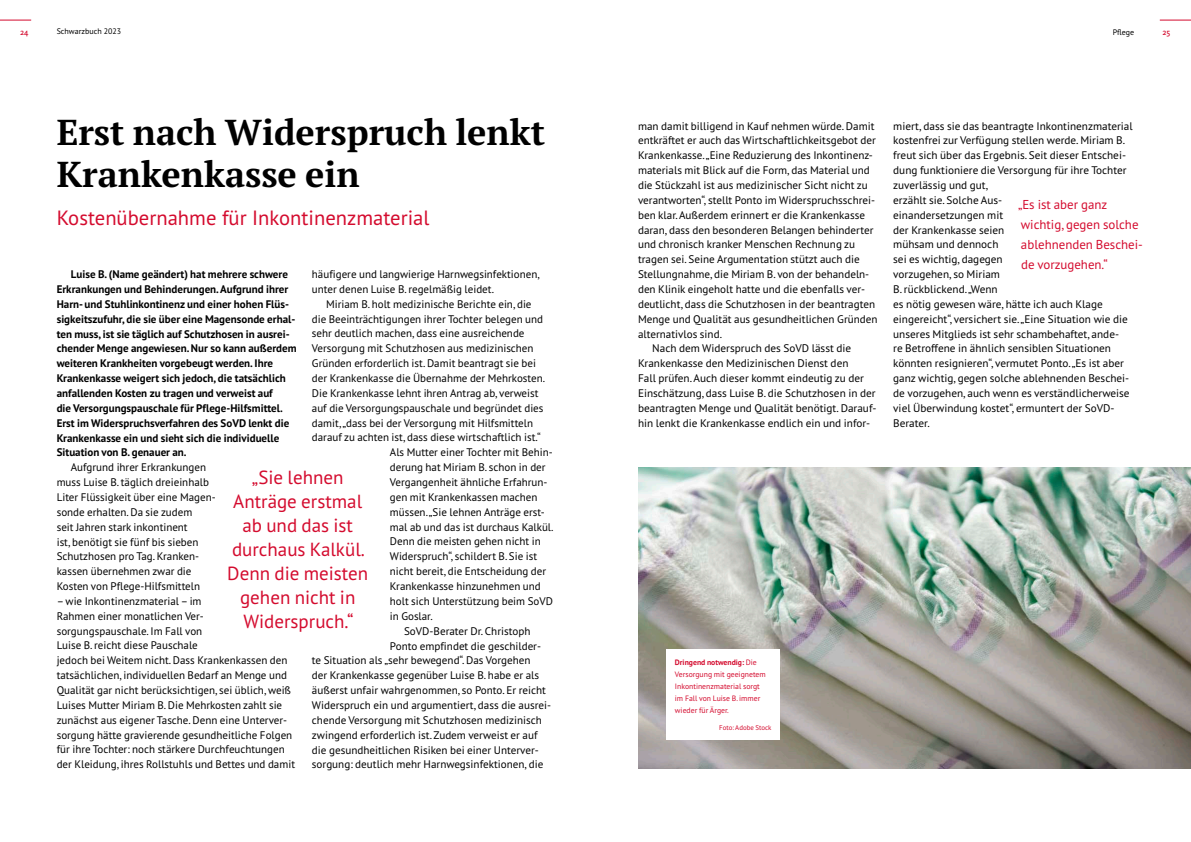
<style>
.page{position:relative;width:1191px;height:842px;background:#fff}
.page>*{position:absolute;margin:0;border:0;box-sizing:border-box;transform-origin:0 0}
.t1{font:700 36px/42px "PT Serif Pro";color:#000}
.t2{font:20.6px "PT Sans Pro";color:#d40b2e}
.t3{font:19px/24px "PT Sans Pro";color:#d40b2e;text-align:center}
.t4{font:12.9px/20px "PT Sans Pro";color:#d40b2e}
.t5{font:11px/14.9px "PT Sans Pro";color:#000}
.t6{font:700 11px/14.9px "PT Sans Pro";color:#000}
.t7{font:8px "PT Sans Pro";color:#000}
.t8{font:600 8px "PT Sans Pro";color:#d40b2e}
.t9{font:7.7px/12px "PT Sans Pro";color:#d40b2e}
.t10{font:6.9px "PT Sans Pro";color:#d40b2e}
.s1{font-weight:700}
</style>
<div class="page">
<img style="left:638px;top:468px;width:553px;height:300px">
<div style="left:666px;top:649px;width:114px;height:91px;background:#fff"></div>
<hr style="left:1159px;top:20px;width:32px;height:1px;background:#d40b2e">
<hr style="left:0;top:20px;width:31px;height:1px;background:#d40b2e">
<p class="t8" style="left:20px;top:26px;width:10px">24</p>
<p class="t7" style="left:57px;top:26px;width:66px">Schwarzbuch 2023</p>
<p class="t7" style="left:1112px;top:27px;width:23px">Pflege</p>
<p class="t8" style="left:1162px;top:26px;width:9px">25</p>
<h1 class="t1" style="left:57px;top:110px;width:490px">Erst nach Widerspruch lenkt<br>Krankenkasse ein</h1>
<h2 class="t2" style="left:57px;top:204px;width:374px">Kostenübernahme für Inkontinenzmaterial</h2>
<p class="t6" style="left:57px;top:267px;width:241px;text-indent:14px">Luise B. (Name geändert) hat mehrere schwere Erkrankungen und Behinderungen. Aufgrund ihrer Harn- und Stuhlinkontinenz und einer hohen Flüs&shy;sigkeitszufuhr, die sie über eine Magensonde erhal&shy;ten muss, ist sie täglich auf Schutzhosen in ausrei&shy;chender Menge angewiesen. Nur so kann außerdem weiteren Krankheiten vorgebeugt werden. Ihre Krankenkasse weigert sich jedoch, die tatsächlich anfallenden Kosten zu tragen und verweist auf<br>die Versorgungspauschale für Pflege-Hilfsmittel.<br>Erst im Widerspruchsverfahren des SoVD lenkt die Krankenkasse ein und sieht sich die individuelle Situation von B. genauer an.</p>
<p class="t5" style="left:57px;top:460px;width:160px;text-indent:14px">Aufgrund ihrer Erkrankungen muss Luise B. täglich dreieinhalb<br>Liter Flüssigkeit über eine Magen&shy;sonde erhalten. Da sie zudem<br>seit Jahren stark inkontinent<br>ist, benötigt sie fünf bis sieben<br>Schutzhosen pro Tag. Kranken&shy;kassen übernehmen zwar die<br>Kosten von Pflege-Hilfsmitteln</p>
<p class="t5" style="left:57px;top:593px;width:240px">– wie Inkontinenzmaterial – im<br>Rahmen einer monatlichen Ver&shy;sorgungspauschale. Im Fall von<br>Luise B. reicht diese Pauschale<br>jedoch bei Weitem nicht. Dass Krankenkassen den tatsächlichen, individuellen Bedarf an Menge und Qualität gar nicht berücksichtigen, sei üblich, weiß Luises Mutter Miriam B. Die Mehrkosten zahlt sie zunächst aus eigener Tasche. Denn eine Unterver&shy;sorgung hätte gravierende gesundheitliche Folgen für ihre Tochter: noch stärkere Durchfeuchtungen der Kleidung, ihres Rollstuhls und Bettes und damit</p>
<p class="t5" style="left:312px;top:266px;width:229px">häufigere und langwierige Harnwegsinfektionen, unter denen Luise B. regelmäßig leidet.</p>
<p class="t5" style="left:326px;top:296px;width:207px">Miriam B. holt medizinische Berichte ein, die</p>
<p class="t5" style="left:312px;top:311px;width:233px">die Beeinträchtigungen ihrer Tochter belegen und</p>
<p class="t5" style="left:312px;top:326px;width:214px">sehr deutlich machen, dass eine ausreichende</p>
<p class="t5" style="left:312px;top:341px;width:223px">Versorgung mit Schutzhosen aus medizinischen</p>
<p class="t5" style="left:312px;top:356px;width:226px">Gründen erforderlich ist. Damit beantragt sie bei</p>
<p class="t5" style="left:312px;top:370px;width:235px">der Krankenkasse die Übernahme der Mehrkosten.</p>
<p class="t5" style="left:312px;top:385px;width:228px">Die Krankenkasse lehnt ihren Antrag ab, verweist</p>
<p class="t5" style="left:312px;top:400px;width:233px">auf die Versorgungspauschale und begründet dies</p>
<p class="t5" style="left:312px;top:415px;width:223px">damit, „dass bei der Versorgung mit Hilfsmitteln</p>
<p class="t5" style="left:312px;top:430px;width:230px">darauf zu achten ist, dass diese wirtschaftlich ist.“</p>
<p class="t5" style="left:390px;top:445px;width:164px">Als Mutter einer Tochter mit Behin-</p>
<p class="t5" style="left:390px;top:459px;width:157px">derung hat Miriam B. schon in der</p>
<p class="t5" style="left:390px;top:474px;width:159px">Vergangenheit ähnliche Erfahrun-</p>
<p class="t5" style="left:390px;top:489px;width:149px">gen mit Krankenkassen machen</p>
<p class="t5" style="left:390px;top:504px;width:156px">müssen. „Sie lehnen Anträge erst-</p>
<p class="t5" style="left:390px;top:519px;width:165px">mal ab und das ist durchaus Kalkül.</p>
<p class="t5" style="left:390px;top:534px;width:152px">Denn die meisten gehen nicht in</p>
<p class="t5" style="left:390px;top:549px;width:149px">Widerspruch“, schildert B. Sie ist</p>
<p class="t5" style="left:390px;top:563px;width:158px">nicht bereit, die Entscheidung der</p>
<p class="t5" style="left:390px;top:578px;width:152px">Krankenkasse hinzunehmen und</p>
<p class="t5" style="left:390px;top:593px;width:164px">holt sich Unterstützung beim SoVD</p>
<p class="t5" style="left:390px;top:608px;width:44px">in Goslar.</p>
<p class="t5" style="left:404px;top:623px;width:128px">SoVD-Berater Dr. Christoph</p>
<p class="t5" style="left:390px;top:638px;width:153px">Ponto empfindet die geschilder-</p>
<p class="t5" style="left:312px;top:653px;width:220px">te Situation als „sehr bewegend“. Das Vorgehen</p>
<p class="t5" style="left:312px;top:668px;width:229px">der Krankenkasse gegenüber Luise B. habe er als</p>
<p class="t5" style="left:312px;top:682px;width:235px">äußerst unfair wahrgenommen, so Ponto. Er reicht</p>
<p class="t5" style="left:312px;top:697px;width:241px">Widerspruch ein und argumentiert, dass die ausrei-</p>
<p class="t5" style="left:312px;top:712px;width:231px">chende Versorgung mit Schutzhosen medizinisch</p>
<p class="t5" style="left:312px;top:727px;width:227px">zwingend erforderlich ist. Zudem verweist er auf</p>
<p class="t5" style="left:312px;top:742px;width:228px">die gesundheitlichen Risiken bei einer Unterver-</p>
<p class="t5" style="left:312px;top:757px;width:233px">sorgung: deutlich mehr Harnwegsinfektionen, die</p>
<h3 class="t3" style="left:227px;top:465px;width:142px">„Sie lehnen<br>Anträge erstmal ab und das ist durchaus Kalkül.<br>Denn die meisten gehen nicht in<br>Widerspruch.“</h3>
<p class="t5" style="left:638px;top:118px;width:238px">man damit billigend in Kauf nehmen würde. Damit</p>
<p class="t5" style="left:638px;top:133px;width:239px">entkräftet er auch das Wirtschaftlichkeitsgebot der</p>
<p class="t5" style="left:638px;top:148px;width:236px">Krankenkasse. „Eine Reduzierung des Inkontinenz-</p>
<p class="t5" style="left:638px;top:163px;width:233px">materials mit Blick auf die Form, das Material und</p>
<p class="t5" style="left:638px;top:177px;width:231px">die Stückzahl ist aus medizinischer Sicht nicht zu</p>
<p class="t5" style="left:638px;top:192px;width:239px">verantworten“, stellt Ponto im Widerspruchsschrei-</p>
<p class="t5" style="left:638px;top:207px;width:228px">ben klar. Außerdem erinnert er die Krankenkasse</p>
<p class="t5" style="left:638px;top:222px;width:237px">daran, dass den besonderen Belangen behinderter</p>
<p class="t5" style="left:638px;top:237px;width:219px">und chronisch kranker Menschen Rechnung zu</p>
<p class="t5" style="left:638px;top:252px;width:223px">tragen sei. Seine Argumentation stützt auch die</p>
<p class="t5" style="left:638px;top:267px;width:233px">Stellungnahme, die Miriam B. von der behandeln-</p>
<p class="t5" style="left:638px;top:281px;width:229px">den Klinik eingeholt hatte und die ebenfalls ver-</p>
<p class="t5" style="left:638px;top:296px;width:239px">deutlicht, dass die Schutzhosen in der beantragten</p>
<p class="t5" style="left:638px;top:311px;width:241px">Menge und Qualität aus gesundheitlichen Gründen</p>
<p class="t5" style="left:638px;top:326px;width:85px">alternativlos sind.</p>
<p class="t5" style="left:652px;top:341px;width:200px">Nach dem Widerspruch des SoVD lässt die</p>
<p class="t5" style="left:638px;top:356px;width:212px">Krankenkasse den Medizinischen Dienst den</p>
<p class="t5" style="left:638px;top:371px;width:227px">Fall prüfen. Auch dieser kommt eindeutig zu der</p>
<p class="t5" style="left:638px;top:385px;width:239px">Einschätzung, dass Luise B. die Schutzhosen in der</p>
<p class="t5" style="left:638px;top:400px;width:240px">beantragten Menge und Qualität benötigt. Darauf-</p>
<p class="t5" style="left:638px;top:415px;width:234px">hin lenkt die Krankenkasse endlich ein und infor-</p>
<p class="t5" style="left:893px;top:118px;width:241px">miert, dass sie das beantragte Inkontinenzmaterial kostenfrei zur Verfügung stellen werde. Miriam B. freut sich über das Ergebnis. Seit dieser Entschei&shy;dung funktioniere die Versorgung für ihre Tochter zuverlässig und gut,<br>erzählt sie. Solche Aus-<br>einandersetzungen mit<br>der Krankenkasse seien<br>mühsam und dennoch<br>sei es wichtig, dagegen<br>vorzugehen, so Miriam<br>B. rückblickend. „Wenn<br>es nötig gewesen wäre, hätte ich auch Klage eingereicht“, versichert sie. „Eine Situation wie die unseres Mitglieds ist sehr schambehaftet, ande-<br>re Betroffene in ähnlich sensiblen Situationen könnten resignieren“, vermutet Ponto. „Es ist aber ganz wichtig, gegen solche ablehnenden Beschei&shy;de vorzugehen, auch wenn es verständlicherweise viel Überwindung kostet“, ermuntert der SoVD-Berater.</p>
<p class="t4" style="left:1018px;top:194px;width:126px">„Es ist aber ganz wichtig, gegen solche ablehnenden Beschei&shy;de vorzugehen.“</p>
<p class="t9" style="left:675px;top:656px;width:92px"><span class="s1">Dringend notwendig:</span> Die<br>Versorgung mit geeignetem<br>Inkontinenzmaterial sorgt im Fall von Luise B. immer wieder für Ärger.</p>
<p class="t10" style="left:719px;top:723px;width:54px">Foto: Adobe Stock</p>
</div>
